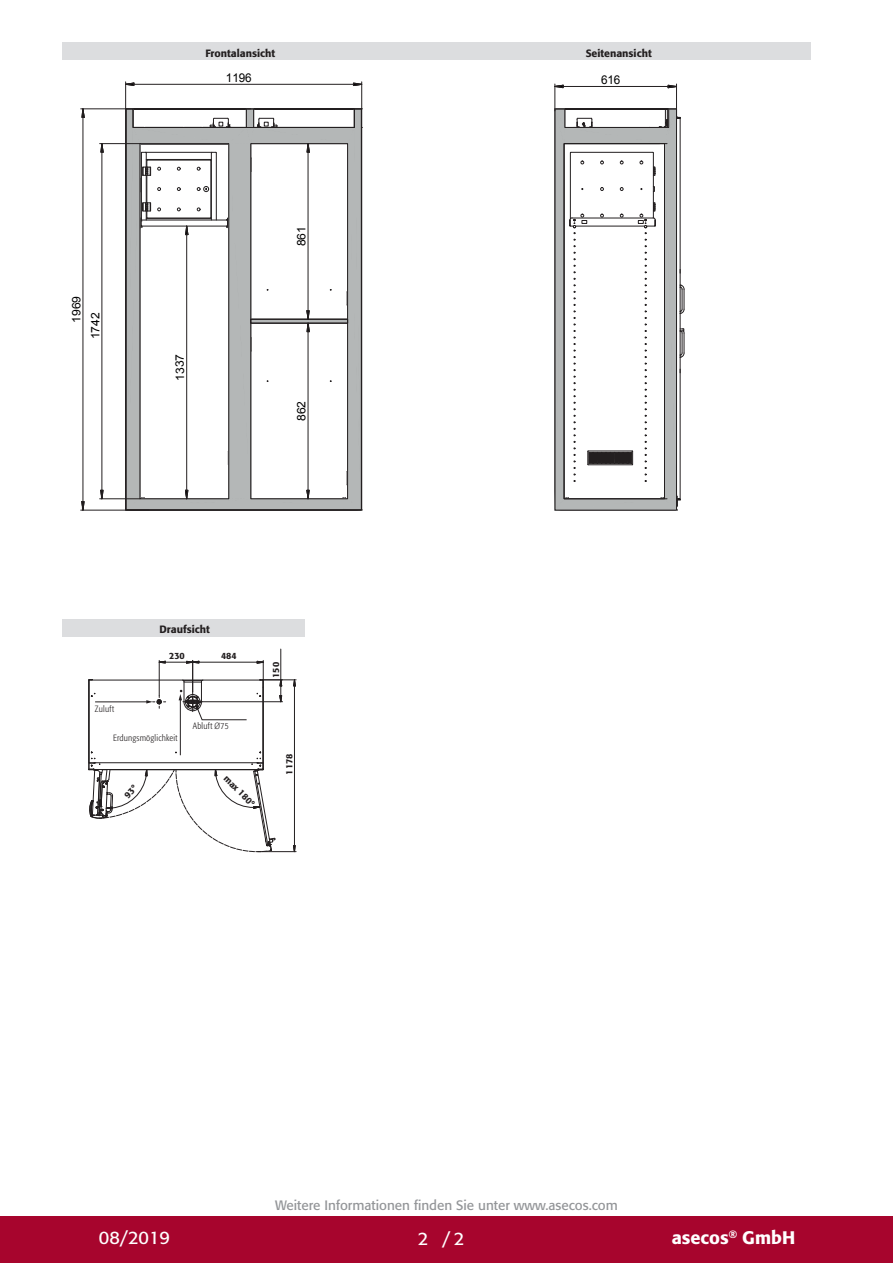
<style>
.page{position:relative;width:893px;height:1263px;background:#fff}
.page>*{position:absolute;margin:0;border:0;box-sizing:border-box;transform-origin:0 0}
.t1{font:500 18px "Formata Pro";color:#fff}
.t2{font:18px "Formata Pro";color:#fff}
.CB_AF_U4-Fachhaendle{font:13.5px "Formata Pro";color:#939598}
.t3{font:12.15px "Arial";letter-spacing:-.005em;color:#000001}
.t4{font:11.7px "Arial";letter-spacing:-.005em;color:#000001}
.t5{font:500 10.5px "Formata Pro";color:#231f20}
.t6{font:300 condensed 9px "Formata Pro";letter-spacing:.02em;color:#231f20}
.t7{font:500 9px "Formata Pro";color:#231f20}
</style>
<div class="page">
<div style="left:0;top:1216px;width:893px;height:47px;background:#a7052d"></div>
<div style="left:63px;top:43px;width:748px;height:17px;background:#dcdddf"></div>
<svg style="left:81px;top:109px;width:4px;height:19px"></svg>
<svg style="left:81px;top:501px;width:4px;height:9px"></svg>
<hr style="left:83px;top:117px;width:1px;height:385px;background:#231f20">
<hr style="left:81px;top:108px;width:45px;height:1px;background:#231f20">
<hr style="left:81px;top:510px;width:68px;height:1px;background:#231f20">
<svg style="left:554px;top:83px;width:131px;height:428px"></svg>
<svg style="left:100px;top:82px;width:263px;height:429px"></svg>
<hr style="left:102px;top:152px;width:1px;height:338px;background:#231f20">
<hr style="left:100px;top:143px;width:40px;height:1px;background:#231f20">
<hr style="left:100px;top:498px;width:40px;height:1px;background:#231f20">
<div style="left:63px;top:619px;width:242px;height:17px;background:#dcdddf"></div>
<svg style="left:293px;top:679px;width:3px;height:8px"></svg>
<svg style="left:293px;top:845px;width:3px;height:8px"></svg>
<hr style="left:294px;top:686px;width:1px;height:159px;background:#231f20">
<hr style="left:263px;top:680px;width:33px;height:1px;background:#231f20">
<hr style="left:258px;top:851px;width:38px;height:1px;background:#231f20">
<hr style="left:281px;top:649px;width:1px;height:31px;background:#231f20">
<svg style="left:88px;top:660px;width:195px;height:192px"></svg>
<p class="t4" style="left:69px;top:323px;width:28px;rotate:-90deg">1969</p>
<p class="t4" style="left:88px;top:339px;width:28px;rotate:-90deg">1742</p>
<p class="t5" style="left:205px;top:46px;width:71px">Frontalansicht</p>
<p class="t5" style="left:586px;top:47px;width:68px">Seitenansicht</p>
<p class="t3" style="left:226px;top:70px;width:27px">1196</p>
<p class="t3" style="left:601px;top:72px;width:21px">616</p>
<p class="t4" style="left:172px;top:381px;width:28px;rotate:-90deg">1337</p>
<p class="t4" style="left:294px;top:246px;width:22px;rotate:-90deg">861</p>
<p class="t4" style="left:294px;top:421px;width:22px;rotate:-90deg">862</p>
<p class="t5" style="left:159px;top:622px;width:52px">Draufsicht</p>
<p class="t7" style="left:169px;top:650px;width:17px">230</p>
<p class="t7" style="left:221px;top:650px;width:17px">484</p>
<p class="t6" style="left:95px;top:703px;width:21px">Zuluft</p>
<p class="t6" style="left:113px;top:732px;width:66px">Erdungsmöglichkeit</p>
<p class="t6" style="left:193px;top:720px;width:37px">Abluft Ø75</p>
<p class="t7" style="left:229px;top:772px;width:41px;rotate:45deg">max 180°</p>
<p class="t7" style="left:270px;top:678px;width:17px;rotate:-90deg">150</p>
<p class="t7" style="left:283px;top:775px;width:22px;rotate:-90deg">1178</p>
<p class="CB_AF_U4-Fachhaendle" style="left:275px;top:1196px;width:344px">Weitere Informationen finden Sie unter www.asecos.com</p>
<p class="t2" style="left:99px;top:1225px;width:73px">08/2019</p>
<p class="t2" style="left:418px;top:1227px;width:12px">2</p>
<p class="t2" style="left:442px;top:1227px;width:23px">/2</p>
<h1 class="t1" style="left:672px;top:1225px;width:125px">asecos<sup>®</sup> GmbH</h1>
</div>
